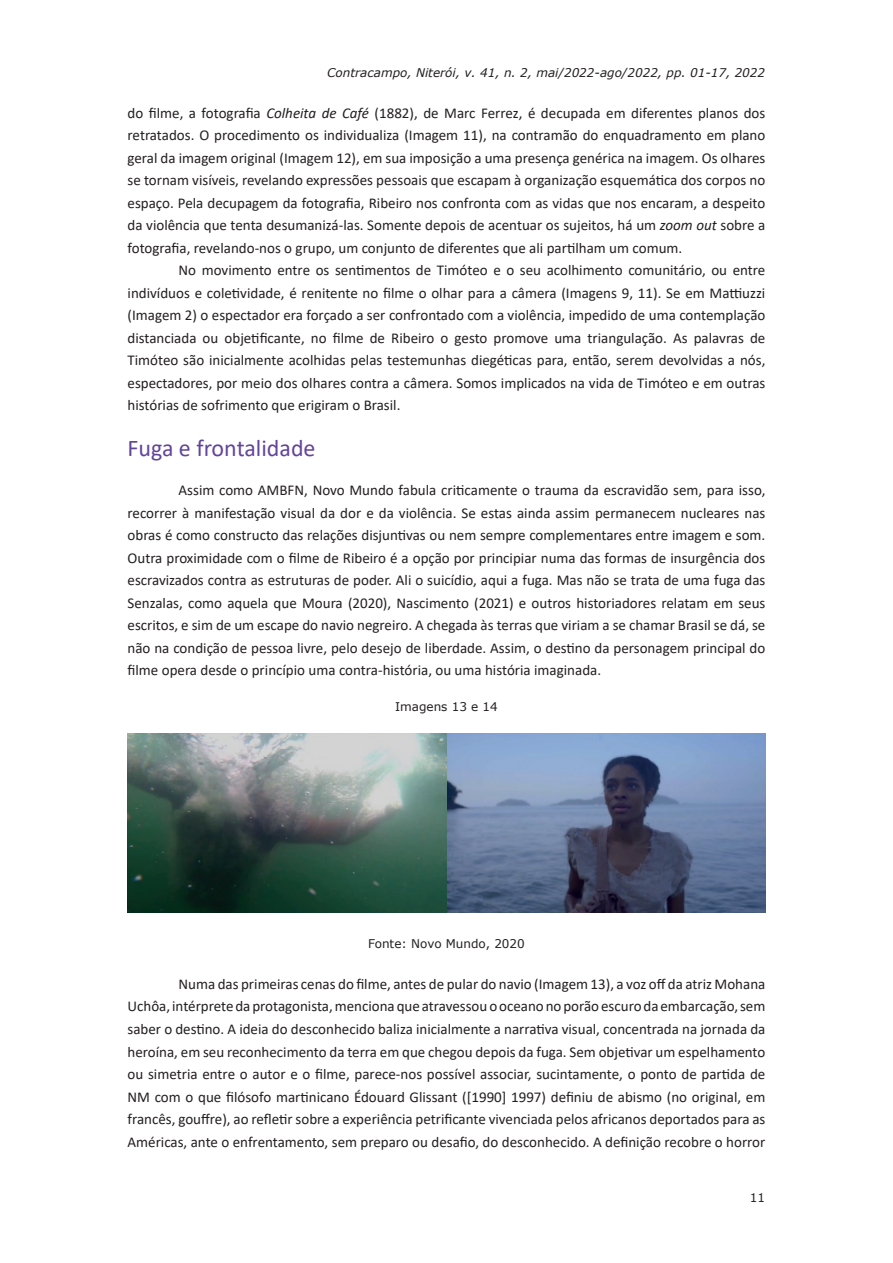
<style>
.page{position:relative;width:893px;height:1263px;background:#fff}
.page>*{position:absolute;margin:0;border:0;box-sizing:border-box;transform-origin:0 0}
.t1{font:24px "Calibri";color:#63449b}
.t2{font:15px/22.5px "Calibri";color:#231f20;text-align:justify}
.t3{font:italic 12px "Verdana";color:#231f20}
.t4{font:12px "Verdana";color:#231f20}
.s1{font-style:italic}
</style>
<div class="page">
<img style="left:128px;top:733px;width:318px;height:179px">
<img style="left:448px;top:734px;width:317px;height:178px">
<p class="t3" style="left:327px;top:64px;width:439px">Contracampo, Niterói, v. 41, n. 2, mai/2022-ago/2022, pp. 01-17, 2022</p>
<p class="t2" style="left:128px;top:101px;width:639px">do filme, a fotografia <span class="s1">Colheita de Café</span> (1882), de Marc Ferrez, é decupada em diferentes planos dos retratados. O procedimento os individualiza (Imagem 11), na contramão do enquadramento em plano geral da imagem original (Imagem 12), em sua imposição a uma presença genérica na imagem. Os olhares se tornam visíveis, revelando expressões pessoais que escapam à organização esquemática dos corpos no espaço. Pela decupagem da fotografia, Ribeiro nos confronta com as vidas que nos encaram, a despeito da violência que tenta desumanizá-las. Somente depois de acentuar os sujeitos, há um <span class="s1">zoom out</span> sobre a fotografia, revelando-nos o grupo, um conjunto de diferentes que ali partilham um comum.</p>
<p class="t2" style="left:128px;top:258px;width:639px;text-indent:51px">No movimento entre os sentimentos de Timóteo e o seu acolhimento comunitário, ou entre indivíduos e coletividade, é renitente no filme o olhar para a câmera (Imagens 9, 11). Se em Mattiuzzi (Imagem 2) o espectador era forçado a ser confrontado com a violência, impedido de uma contemplação distanciada ou objetificante, no filme de Ribeiro o gesto promove uma triangulação. As palavras de Timóteo são inicialmente acolhidas pelas testemunhas diegéticas para, então, serem devolvidas a nós, espectadores, por meio dos olhares contra a câmera. Somos implicados na vida de Timóteo e em outras histórias de sofrimento que erigiram o Brasil.</p>
<h1 class="t1" style="left:128px;top:431px;width:190px">Fuga e frontalidade</h1>
<p class="t2" style="left:128px;top:479px;width:639px;text-indent:51px">Assim como AMBFN, Novo Mundo fabula criticamente o trauma da escravidão sem, para isso, recorrer à manifestação visual da dor e da violência. Se estas ainda assim permanecem nucleares nas obras é como constructo das relações disjuntivas ou nem sempre complementares entre imagem e som.<br>Outra proximidade com o filme de Ribeiro é a opção por principiar numa das formas de insurgência dos escravizados contra as estruturas de poder. Ali o suicídio, aqui a fuga. Mas não se trata de uma fuga das Senzalas, como aquela que Moura (2020), Nascimento (2021) e outros historiadores relatam em seus escritos, e sim de um escape do navio negreiro. A chegada às terras que viriam a se chamar Brasil se dá, se não na condição de pessoa livre, pelo desejo de liberdade. Assim, o destino da personagem principal do filme opera desde o princípio uma contra-história, ou uma história imaginada.</p>
<p class="t4" style="left:395px;top:699px;width:104px">Imagens 13 e 14</p>
<p class="t4" style="left:368px;top:936px;width:158px">Fonte: Novo Mundo, 2020</p>
<p class="t2" style="left:128px;top:972px;width:639px;text-indent:51px">Numa das primeiras cenas do filme, antes de pular do navio (Imagem 13), a voz off da atriz Mohana Uchôa, intérprete da protagonista, menciona que atravessou o oceano no porão escuro da embarcação, sem saber o destino. A ideia do desconhecido baliza inicialmente a narrativa visual, concentrada na jornada da heroína, em seu reconhecimento da terra em que chegou depois da fuga. Sem objetivar um espelhamento ou simetria entre o autor e o filme, parece-nos possível associar, sucintamente, o ponto de partida de NM com o que filósofo martinicano Édouard Glissant ([1990] 1997) definiu de abismo (no original, em francês, gouffre), ao refletir sobre a experiência petrificante vivenciada pelos africanos deportados para as Américas, ante o enfrentamento, sem preparo ou desafio, do desconhecido. A definição recobre o horror</p>
<p class="t4" style="left:750px;top:1189px;width:17px">11</p>
</div>
